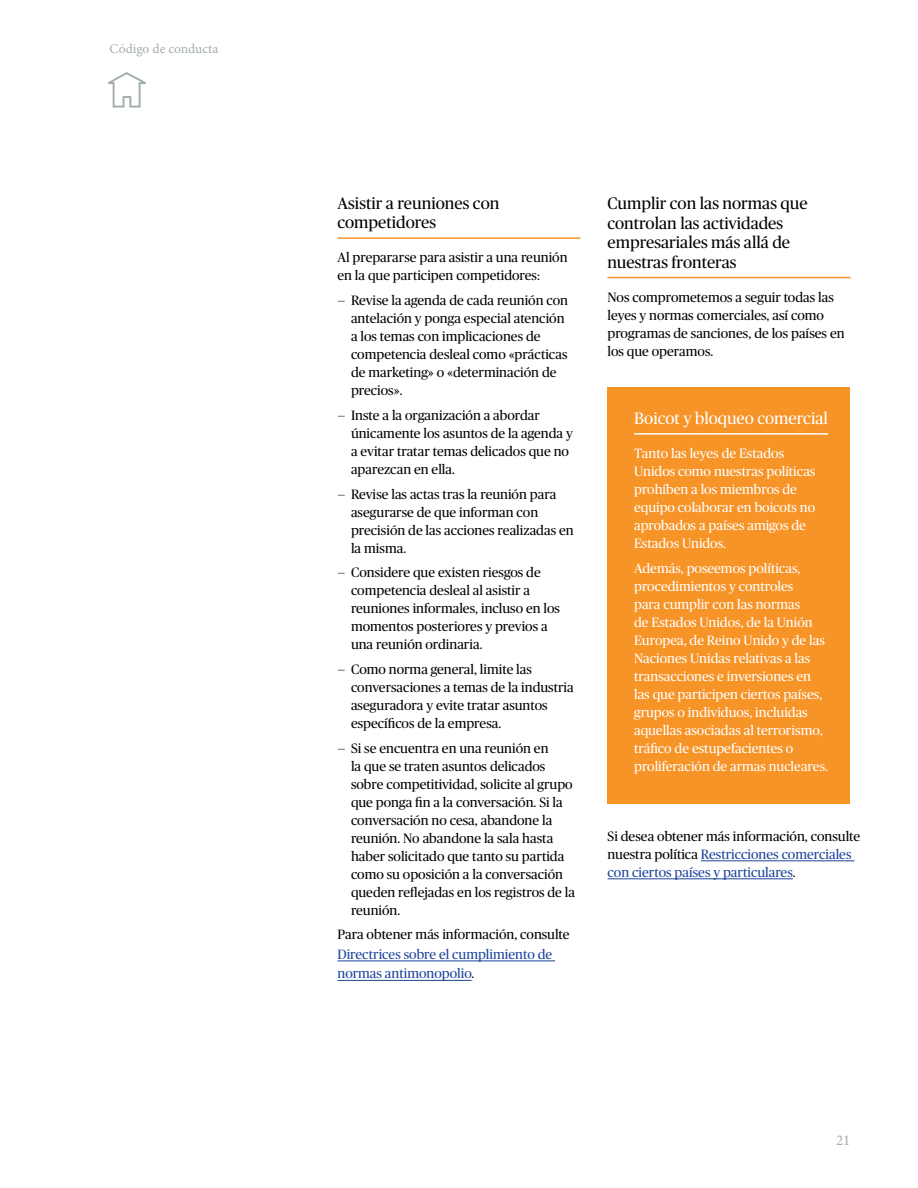
<style>
.page{position:relative;width:918px;height:1188px;background:#fff}
.page>*{position:absolute;margin:0;border:0;box-sizing:border-box;transform-origin:0 0}
.t1{font:16.5px/19.5px "Chubb Publico";color:#000}
.t2{font:16.5px "Chubb Publico";color:#fff}
.t3{font:15px "Minion Pro";color:#a3afa9}
.t4{font:13.5px/18px "Chubb Publico";color:#000}
.t5{font:13.5px/18px "Chubb Publico";color:#fff}
.t6{font:13.5px/19.5px "Chubb Publico";color:#1c449c}
.t7{font:13.5px "Minion Pro";color:#a3afa9}
.s1{color:#000}
.s2{color:#1c449c}
</style>
<div class="page">
<svg style="left:108px;top:72px;width:38px;height:36px"></svg>
<hr style="left:338px;top:237px;width:242px;height:2px;background:#f79428">
<hr style="left:338px;top:961px;width:217px;height:1px;background:#1c449c">
<hr style="left:338px;top:980px;width:134px;height:1px;background:#1c449c">
<hr style="left:608px;top:277px;width:242px;height:1px;background:#f79428">
<div style="left:608px;top:387px;width:242px;height:417px;background:#f79428"></div>
<hr style="left:634px;top:433px;width:194px;height:2px;background:#fff">
<hr style="left:701px;top:860px;width:154px;height:1px;background:#1c449c">
<hr style="left:608px;top:878px;width:185px;height:1px;background:#1c449c">
<p class="t7" style="left:110px;top:39px;width:110px">Código de conducta</p>
<p class="t1" style="left:338px;top:193px;width:163px">Asistir a reuniones con competidores</p>
<p class="t4" style="left:338px;top:248px;width:232px">Al prepararse para asistir a una reunión en la que participen competidores:</p>
<p class="t4" style="left:351px;top:291px;width:219px;text-indent:-14px">— Revise la agenda de cada reunión con antelación y ponga especial atención a los temas con implicaciones de competencia desleal como «prácticas de marketing» o «determinación de precios».</p>
<p class="t4" style="left:351px;top:405px;width:223px;text-indent:-14px">— Inste a la organización a abordar únicamente los asuntos de la agenda y a evitar tratar temas delicados que no aparezcan en ella.</p>
<p class="t4" style="left:351px;top:484px;width:224px;text-indent:-14px">— Revise las actas tras la reunión para asegurarse de que informan con precisión de las acciones realizadas en la misma.</p>
<p class="t4" style="left:351px;top:563px;width:211px;text-indent:-14px">— Considere que existen riesgos de competencia desleal al asistir a reuniones informales, incluso en los momentos posteriores y previos a una reunión ordinaria.</p>
<p class="t4" style="left:351px;top:660px;width:224px;text-indent:-14px">— Como norma general, limite las conversaciones a temas de la industria aseguradora y evite tratar asuntos específicos de la empresa.</p>
<p class="t4" style="left:351px;top:738px;width:226px;text-indent:-14px">— Si se encuentra en una reunión en<br>la que se traten asuntos delicados sobre competitividad, solicite al grupo que ponga fin a la conversación. Si la conversación no cesa, abandone la reunión. No abandone la sala hasta haber solicitado que tanto su partida como su oposición a la conversación queden reflejadas en los registros de la reunión.</p>
<p class="t4" style="left:338px;top:925px;width:234px">Para obtener más información, consulte</p>
<p class="t6" style="left:338px;top:944px;width:216px">Directrices sobre el cumplimiento de normas antimonopolio<span class="s1">.</span></p>
<p class="t1" style="left:608px;top:193px;width:202px">Cumplir con las normas que controlan las actividades empresariales más allá de nuestras fronteras</p>
<p class="t4" style="left:608px;top:287px;width:239px">Nos comprometemos a seguir todas las leyes y normas comerciales, así como programas de sanciones, de los países en los que operamos.</p>
<p class="t2" style="left:634px;top:407px;width:195px">Boicot y bloqueo comercial</p>
<p class="t5" style="left:634px;top:444px;width:183px">Tanto las leyes de Estados<br>Unidos como nuestras políticas prohíben a los miembros de equipo colaborar en boicots no aprobados a países amigos de<br>Estados Unidos.</p>
<p class="t5" style="left:634px;top:558px;width:195px">Además, poseemos políticas, procedimientos y controles<br>para cumplir con las normas<br>de Estados Unidos, de la Unión<br>Europea, de Reino Unido y de las<br>Naciones Unidas relativas a las transacciones e inversiones en las que participen ciertos países, grupos o individuos, incluidas aquellas asociadas al terrorismo, tráfico de estupefacientes o proliferación de armas nucleares.</p>
<p class="t4" style="left:608px;top:827px;width:254px">Si desea obtener más información, consulte nuestra política <span class="s2">Restricciones comerciales con ciertos países y particulares</span>.</p>
<p class="t3" style="left:836px;top:1130px;width:16px">21</p>
</div>
